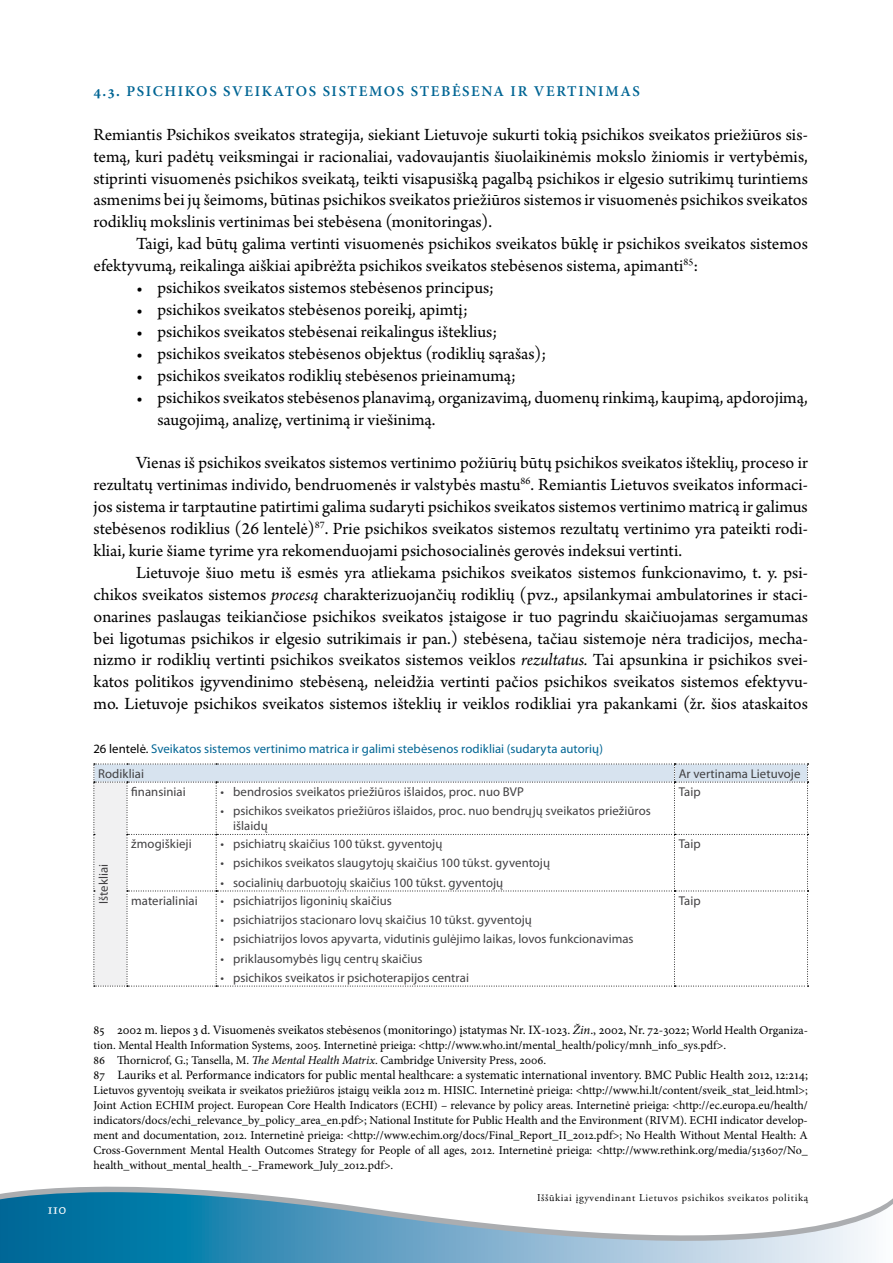
<style>
.page{position:relative;width:893px;height:1263px;background:#fff}
.page>*{position:absolute;margin:0;border:0;box-sizing:border-box;transform-origin:0 0}
.t1{font:18px/21.9px "Arno Pro";color:#000;text-align:justify}
.t2{font:15.75px "Calligraphic 421 BT Roman B";color:#fff}
.t3{font:600 15px "Minion Pro";letter-spacing:.11em;color:#006594}
.t4{font:12.75px/15px "Myriad Pro";letter-spacing:.005em;color:#414042}
.t5{font:12.75px "Minion Pro";color:#000}
.t6{font:12.75px/24.5px "Myriad Pro";letter-spacing:.005em;color:#006594}
.t7{font:12px/15px "Minion Pro";color:#000}
.t8{font:10.5px "Adobe Garamond Pro";letter-spacing:.06em;color:#000}
.s1{font-weight:700}
.s2{font-style:italic}
.s3{color:#000}
.s4{color:#414042}
.s5{font-size:12px}
</style>
<div class="page">
<svg style="left:14px;top:1186px;width:213px;height:6px"></svg>
<svg style="left:0;top:1192px;width:893px;height:71px"></svg>
<svg style="left:94px;top:764px;width:714px;height:223px"></svg>
<p class="t2" style="left:47px;top:1198px;width:20px">110</p>
<p class="t3" style="left:94px;top:81px;width:548px"><span class="s1">4.3.</span> PSICHIKOS SVEIKATOS SISTEMOS STEBĖSENA IR VERTINIMAS</p>
<p class="t1" style="left:94px;top:124px;width:716px">Remiantis Psichikos sveikatos strategija, siekiant Lietuvoje sukurti tokią psichikos sveikatos priežiūros sis&shy;temą, kuri padėtų veiksmingai ir racionaliai, vadovaujantis šiuolaikinėmis mokslo žiniomis ir vertybėmis, stiprinti visuomenės psichikos sveikatą, teikti visapusišką pagalbą psichikos ir elgesio sutrikimų turintiems asmenims bei jų šeimoms, būtinas psichikos sveikatos priežiūros sistemos ir visuomenės psichikos sveikatos rodiklių mokslinis vertinimas bei stebėsena (monitoringas).</p>
<p class="t1" style="left:94px;top:234px;width:716px;text-indent:43px">Taigi, kad būtų galima vertinti visuomenės psichikos sveikatos būklę ir psichikos sveikatos sistemos efektyvumą, reikalinga aiškiai apibrėžta psichikos sveikatos stebėsenos sistema, apimanti<sup>85</sup>:</p>
<p class="t1" style="left:136px;top:278px;width:360px">• psichikos sveikatos sistemos stebėsenos principus;</p>
<p class="t1" style="left:136px;top:300px;width:333px">• psichikos sveikatos stebėsenos poreikį, apimtį;</p>
<p class="t1" style="left:136px;top:321px;width:363px">• psichikos sveikatos stebėsenai reikalingus išteklius;</p>
<p class="t1" style="left:136px;top:343px;width:412px">• psichikos sveikatos stebėsenos objektus (rodiklių sąrašas);</p>
<p class="t1" style="left:136px;top:365px;width:381px">• psichikos sveikatos rodiklių stebėsenos prieinamumą;</p>
<p class="t1" style="left:157px;top:387px;width:652px;text-indent:-21px">• psichikos sveikatos stebėsenos planavimą, organizavimą, duomenų rinkimą, kaupimą, apdorojimą, saugojimą, analizę, vertinimą ir viešinimą.</p>
<p class="t1" style="left:94px;top:453px;width:716px;text-indent:43px">Vienas iš psichikos sveikatos sistemos vertinimo požiūrių būtų psichikos sveikatos išteklių, proceso ir rezultatų vertinimas individo, bendruomenės ir valstybės mastu<sup>86</sup>. Remiantis Lietuvos sveikatos informaci&shy;jos sistema ir tarptautine patirtimi galima sudaryti psichikos sveikatos sistemos vertinimo matricą ir galimus stebėsenos rodiklius (26 lentelė)<sup>87</sup>. Prie psichikos sveikatos sistemos rezultatų vertinimo yra pateikti rodi&shy;kliai, kurie šiame tyrime yra rekomenduojami psichosocialinės gerovės indeksui vertinti.</p>
<p class="t1" style="left:94px;top:562px;width:716px;text-indent:43px">Lietuvoje šiuo metu iš esmės yra atliekama psichikos sveikatos sistemos funkcionavimo, t. y. psi&shy;chikos sveikatos sistemos <span class="s2">procesą</span> charakterizuojančių rodiklių (pvz., apsilankymai ambulatorines ir staci&shy;onarines paslaugas teikiančiose psichikos sveikatos įstaigose ir tuo pagrindu skaičiuojamas sergamumas bei ligotumas psichikos ir elgesio sutrikimais ir pan.) stebėsena, tačiau sistemoje nėra tradicijos, mecha&shy;nizmo ir rodiklių vertinti psichikos sveikatos sistemos veiklos <span class="s2">rezultatus.</span> Tai apsunkina ir psichikos svei&shy;katos politikos įgyvendinimo stebėseną, neleidžia vertinti pačios psichikos sveikatos sistemos efektyvu&shy;mo. Lietuvoje psichikos sveikatos sistemos išteklių ir veiklos rodikliai yra pakankami (žr. šios ataskaitos</p>
<p class="t6" style="left:98px;top:737px;width:506px;text-indent:-5px"><span class="s3">26 lentelė.</span> Sveikatos sistemos vertinimo matrica ir galimi stebėsenos rodikliai (sudaryta autorių)<br><span class="s4">Rodikliai</span></p>
<p class="t4" style="left:679px;top:766px;width:123px">Ar vertinama Lietuvoje</p>
<p class="t4" style="left:96px;top:904px;width:42px;rotate:-90deg">Ištekliai</p>
<p class="t4" style="left:131px;top:784px;width:56px">finansiniai</p>
<p class="t4" style="left:220px;top:784px;width:305px">• bendrosios sveikatos priežiūros išlaidos, proc. nuo BVP</p>
<p class="t4" style="left:233px;top:803px;width:419px;text-indent:-13px">• psichikos sveikatos priežiūros išlaidos, proc. nuo bendrųjų sveikatos priežiūros išlaidų</p>
<p class="t4" style="left:131px;top:836px;width:62px">žmogiškieji</p>
<p class="t4" style="left:220px;top:836px;width:223px">• psichiatrų skaičius 100 tūkst. gyventojų</p>
<p class="t4" style="left:220px;top:855px;width:331px">• psichikos sveikatos slaugytojų skaičius 100 tūkst. gyventojų</p>
<p class="t4" style="left:220px;top:875px;width:284px">• socialinių darbuotojų skaičius 100 tūkst. gyventojų</p>
<p class="t4" style="left:131px;top:893px;width:68px">materialiniai</p>
<p class="t4" style="left:220px;top:893px;width:173px">• psichiatrijos ligoninių skaičius</p>
<p class="t4" style="left:220px;top:912px;width:313px">• psichiatrijos stacionaro lovų skaičius 10 tūkst. gyventojų</p>
<p class="t4" style="left:220px;top:931px;width:415px">• psichiatrijos lovos apyvarta, vidutinis gulėjimo laikas, lovos funkcionavimas</p>
<p class="t4" style="left:220px;top:950px;width:204px">• priklausomybės ligų centrų skaičius</p>
<p class="t4" style="left:220px;top:970px;width:250px">• psichikos sveikatos ir psichoterapijos centrai</p>
<p class="t4" style="left:679px;top:784px;width:24px">Taip</p>
<p class="t4" style="left:679px;top:836px;width:24px">Taip</p>
<p class="t4" style="left:679px;top:893px;width:24px">Taip</p>
<p class="t5" style="left:94px;top:1022px;width:716px">85 2002 m. liepos 3 d. Visuomenės sveikatos stebėsenos (monitoringo) įstatymas Nr. IX-1023. <span class="s2">Žin</span>., 2002, Nr. 72-3022; <span class="s5">World Health Organiza-</span></p>
<p class="t7" style="left:94px;top:1038px;width:634px">tion. Mental Health Information Systems, 2005. Internetinė prieiga: &lt;http://www.who.int/mental_health/policy/mnh_info_sys.pdf&gt;.<br>86 Thornicrof, G.; Tansella, M. <span class="s2">The Mental Health Matrix</span>. Cambridge University Press, 2006.</p>
<p class="t5" style="left:94px;top:1067px;width:716px">87 Lauriks et al. Performance indicators for public mental healthcare: a systematic international inventory. BMC Public Health 2012, 12:214;</p>
<p class="t7" style="left:94px;top:1083px;width:716px;text-align:justify">Lietuvos gyventojų sveikata ir sveikatos priežiūros įstaigų veikla 2012 m. HISIC. Internetinė prieiga: &lt;http://www.hi.lt/content/sveik_stat_leid.html&gt;; Joint Action ECHIM project. European Core Health Indicators (ECHI) – relevance by policy areas. Internetinė prieiga: &lt;http://ec.europa.eu/health/ indicators/docs/echi_relevance_by_policy_area_en.pdf&gt;; National Institute for Public Health and the Environment (RIVM). ECHI indicator develop&shy;ment and documentation, 2012. Internetinė prieiga: &lt;http://www.echim.org/docs/Final_Report_II_2012.pdf&gt;; No Health Without Mental Health: A Cross-Government Mental Health Outcomes Strategy for People of all ages, 2012. Internetinė prieiga: &lt;http://www.rethink.org/media/513607/No_ health_without_mental_health_-_Framework_July_2012.pdf&gt;.</p>
<p class="t8" style="left:537px;top:1191px;width:272px">Iššūkiai įgyvendinant Lietuvos psichikos sveikatos politiką</p>
</div>
